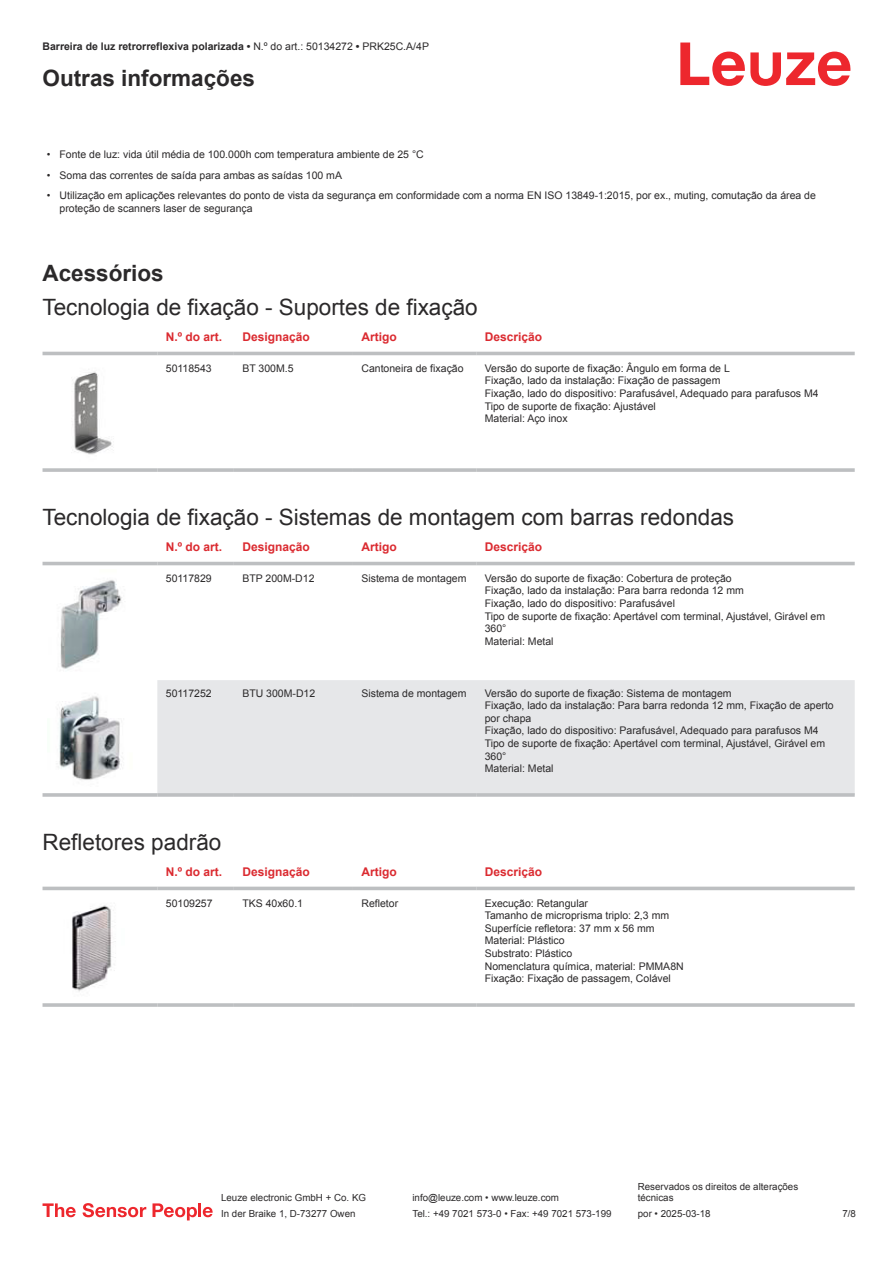
<style>
.page{position:relative;width:893px;height:1263px;background:#fff}
.page>*{position:absolute;margin:0;border:0;box-sizing:border-box;transform-origin:0 0}
.t1{font:22.5px "Arial";color:#2b292a}
.t2{font:700 22.5px "Arial";color:#2b292a}
.t3{font:700 12px "Arial";color:#db2a30}
.t4{font:10.5px/12.6px "Arial";color:#2b292a}
.t5{font:700 10.5px "Arial";color:#2b292a}
.t6{font:9.75px/11.7px "Arial";color:#2b292a}
.s1{font-weight:400}
</style>
<div class="page">
<svg style="left:680px;top:43px;width:170px;height:43px"></svg>
<div style="left:43px;top:351px;width:812px;height:5px;background:#eeeeef"></div>
<hr style="left:43px;top:352px;width:114px;height:3px;background:#bdbfc1">
<hr style="left:157px;top:352px;width:77px;height:3px;background:#bdbfc1">
<hr style="left:234px;top:352px;width:119px;height:3px;background:#bdbfc1">
<hr style="left:353px;top:352px;width:123px;height:3px;background:#bdbfc1">
<hr style="left:476px;top:352px;width:379px;height:3px;background:#bdbfc1">
<svg style="left:43px;top:468px;width:114px;height:4px"></svg>
<hr style="left:157px;top:468px;width:77px;height:4px;background:#c6c7c9">
<svg style="left:234px;top:468px;width:119px;height:4px"></svg>
<svg style="left:353px;top:468px;width:123px;height:4px"></svg>
<hr style="left:476px;top:468px;width:379px;height:4px;background:#c6c7c9">
<img style="left:72px;top:371px;width:41px;height:84px">
<div style="left:43px;top:561px;width:812px;height:5px;background:#eeefef"></div>
<div style="left:157px;top:680px;width:698px;height:113px;background:#e6e7e9"></div>
<hr style="left:43px;top:562px;width:114px;height:3px;background:#bdbfc1">
<hr style="left:157px;top:562px;width:77px;height:3px;background:#bdbfc1">
<hr style="left:234px;top:562px;width:119px;height:3px;background:#bdbfc1">
<hr style="left:353px;top:562px;width:123px;height:3px;background:#bdbfc1">
<hr style="left:476px;top:562px;width:379px;height:3px;background:#bdbfc1">
<hr style="left:43px;top:793px;width:114px;height:4px;background:#bdbfc1">
<hr style="left:157px;top:793px;width:77px;height:4px;background:#c4c6c8">
<hr style="left:234px;top:793px;width:119px;height:4px;background:#bdbfc1">
<svg style="left:353px;top:793px;width:123px;height:4px"></svg>
<hr style="left:476px;top:793px;width:379px;height:4px;background:#c4c6c8">
<img style="left:60px;top:580px;width:62px;height:89px">
<img style="left:57px;top:696px;width:65px;height:84px">
<div style="left:43px;top:886px;width:812px;height:5px;background:#eeefef"></div>
<hr style="left:43px;top:887px;width:114px;height:3px;background:#bdbfc1">
<hr style="left:157px;top:887px;width:77px;height:3px;background:#bdbfc1">
<hr style="left:234px;top:887px;width:119px;height:3px;background:#bdbfc1">
<hr style="left:353px;top:887px;width:123px;height:3px;background:#bdbfc1">
<hr style="left:476px;top:887px;width:379px;height:3px;background:#bdbfc1">
<hr style="left:43px;top:1003px;width:114px;height:4px;background:#bdbfc1">
<hr style="left:157px;top:1003px;width:77px;height:4px;background:#c8cacb">
<hr style="left:234px;top:1003px;width:119px;height:4px;background:#c3c5c6">
<hr style="left:353px;top:1003px;width:123px;height:4px;background:#bdbfc1">
<hr style="left:476px;top:1003px;width:379px;height:4px;background:#c8cacb">
<img style="left:72px;top:905px;width:44px;height:87px">
<svg style="left:43px;top:1203px;width:33px;height:14px"></svg>
<svg style="left:83px;top:1203px;width:63px;height:14px"></svg>
<svg style="left:153px;top:1203px;width:44px;height:17px"></svg>
<hr style="left:198px;top:1203px;width:3px;height:14px;background:#ed272d">
<svg style="left:203px;top:1207px;width:10px;height:10px"></svg>
<p class="t5" style="left:43px;top:43px;width:388px">Barreira de luz retrorreflexiva polarizada • <span class="s1">N.º do art.: 50134272</span> • <span class="s1">PRK25C.A/4P</span></p>
<h1 class="t2" style="left:43px;top:70px;width:214px">Outras informações</h1>
<p class="t4" style="left:47px;top:149px;width:379px">• Fonte de luz: vida útil média de 100.000h com temperatura ambiente de 25 °C</p>
<p class="t4" style="left:47px;top:170px;width:297px">• Soma das correntes de saída para ambas as saídas 100 mA</p>
<p class="t4" style="left:60px;top:190px;width:758px;text-indent:-13px">• Utilização em aplicações relevantes do ponto de vista da segurança em conformidade com a norma EN ISO 13849-1:2015, por ex., muting, comutação da área de proteção de scanners laser de segurança</p>
<h1 class="t2" style="left:43px;top:265px;width:123px">Acessórios</h1>
<h1 class="t1" style="left:43px;top:298px;width:437px">Tecnologia de fixação - Suportes de fixação</h1>
<p class="t3" style="left:166px;top:332px;width:58px">N.º do art.</p>
<p class="t3" style="left:242px;top:332px;width:69px">Designação</p>
<p class="t3" style="left:361px;top:332px;width:37px">Artigo</p>
<p class="t3" style="left:485px;top:332px;width:59px">Descrição</p>
<p class="t4" style="left:166px;top:363px;width:47px">50118543</p>
<p class="t4" style="left:242px;top:363px;width:53px">BT 300M.5</p>
<p class="t4" style="left:361px;top:363px;width:104px">Cantoneira de fixação</p>
<p class="t4" style="left:485px;top:363px;width:335px">Versão do suporte de fixação: Ângulo em forma de L<br>Fixação, lado da instalação: Fixação de passagem<br>Fixação, lado do dispositivo: Parafusável, Adequado para parafusos M4<br>Tipo de suporte de fixação: Ajustável<br>Material: Aço inox</p>
<h1 class="t1" style="left:43px;top:508px;width:693px">Tecnologia de fixação - Sistemas de montagem com barras redondas</h1>
<p class="t3" style="left:166px;top:542px;width:58px">N.º do art.</p>
<p class="t3" style="left:242px;top:542px;width:69px">Designação</p>
<p class="t3" style="left:361px;top:542px;width:37px">Artigo</p>
<p class="t3" style="left:485px;top:542px;width:59px">Descrição</p>
<p class="t4" style="left:166px;top:573px;width:47px">50117829</p>
<p class="t4" style="left:242px;top:573px;width:74px">BTP 200M-D12</p>
<p class="t4" style="left:361px;top:573px;width:107px">Sistema de montagem</p>
<p class="t4" style="left:485px;top:573px;width:342px">Versão do suporte de fixação: Cobertura de proteção<br>Fixação, lado da instalação: Para barra redonda 12 mm<br>Fixação, lado do dispositivo: Parafusável<br>Tipo de suporte de fixação: Apertável com terminal, Ajustável, Girável em 360°<br>Material: Metal</p>
<p class="t4" style="left:166px;top:687px;width:47px">50117252</p>
<p class="t4" style="left:242px;top:687px;width:74px">BTU 300M-D12</p>
<p class="t4" style="left:361px;top:687px;width:107px">Sistema de montagem</p>
<p class="t4" style="left:485px;top:687px;width:350px">Versão do suporte de fixação: Sistema de montagem<br>Fixação, lado da instalação: Para barra redonda 12 mm, Fixação de aperto por chapa<br>Fixação, lado do dispositivo: Parafusável, Adequado para parafusos M4<br>Tipo de suporte de fixação: Apertável com terminal, Ajustável, Girável em 360°<br>Material: Metal</p>
<h1 class="t1" style="left:43px;top:833px;width:180px">Refletores padrão</h1>
<p class="t3" style="left:166px;top:867px;width:58px">N.º do art.</p>
<p class="t3" style="left:242px;top:867px;width:69px">Designação</p>
<p class="t3" style="left:361px;top:867px;width:37px">Artigo</p>
<p class="t3" style="left:485px;top:867px;width:59px">Descrição</p>
<p class="t4" style="left:166px;top:898px;width:48px">50109257</p>
<p class="t4" style="left:242px;top:898px;width:62px">TKS 40x60.1</p>
<p class="t4" style="left:361px;top:898px;width:38px">Refletor</p>
<p class="t4" style="left:485px;top:898px;width:200px">Execução: Retangular<br>Tamanho de microprisma triplo: 2,3 mm<br>Superfície refletora: 37 mm x 56 mm<br>Material: Plástico<br>Substrato: Plástico<br>Nomenclatura química, material: PMMA8N<br>Fixação: Fixação de passagem, Colável</p>
<p class="t6" style="left:221px;top:1193px;width:146px">Leuze electronic GmbH + Co. KG</p>
<p class="t6" style="left:412px;top:1193px;width:148px">info@leuze.com • www.leuze.com</p>
<p class="t6" style="left:638px;top:1181px;width:162px">Reservados os direitos de alterações técnicas</p>
<p class="t6" style="left:221px;top:1209px;width:136px">In der Braike 1, D-73277 Owen</p>
<p class="t6" style="left:412px;top:1209px;width:201px">Tel.: +49 7021 573-0 • Fax: +49 7021 573-199</p>
<p class="t6" style="left:638px;top:1209px;width:74px">por • 2025-03-18</p>
<p class="t6" style="left:842px;top:1209px;width:15px">7 /8</p>
</div>
